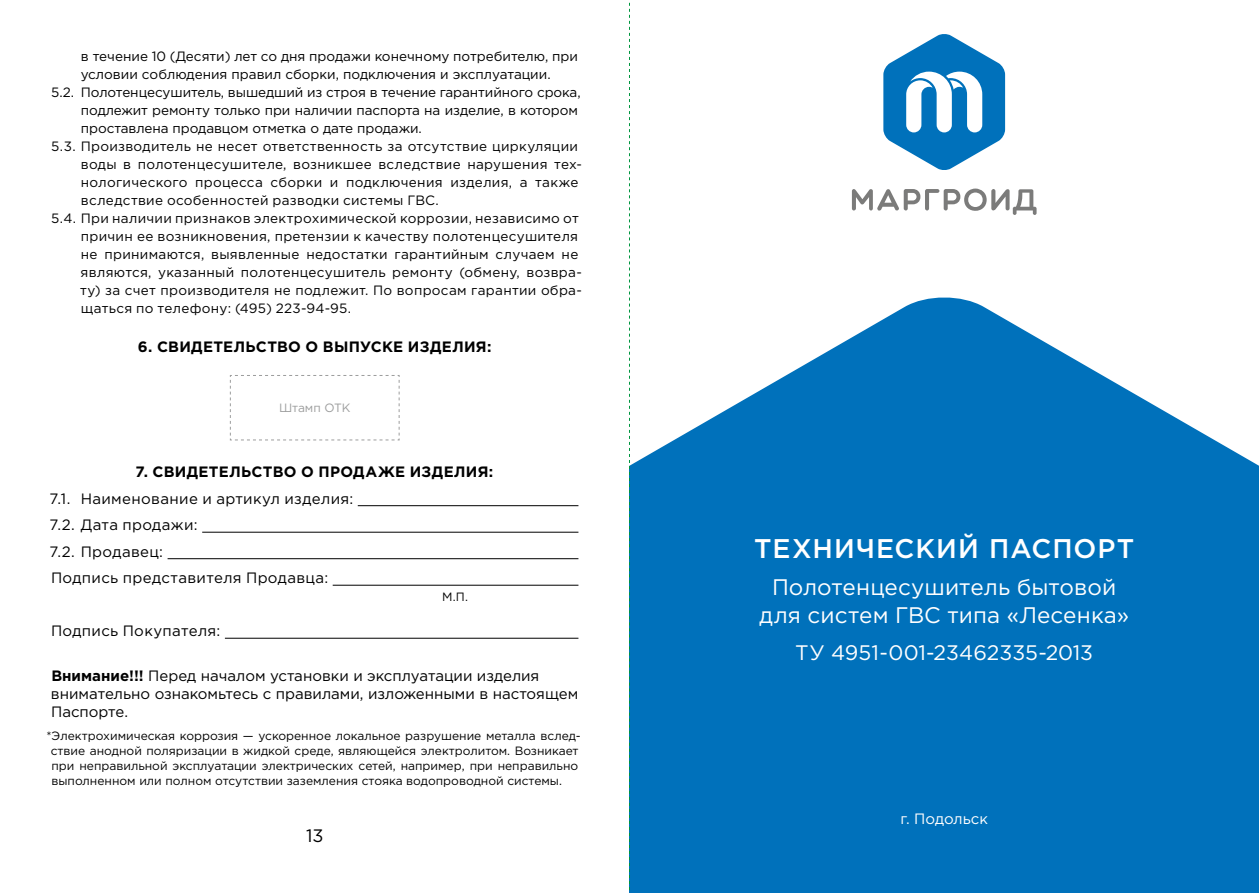
<style>
.page{position:relative;width:1259px;height:893px;background:#fff}
.page>*{position:absolute;margin:0;border:0;box-sizing:border-box;transform-origin:0 0}
.t1{font:500 27px "Gotham Pro";letter-spacing:.035em;color:#fff}
.t2{font:22.5px/28.5px "Gotham Pro";letter-spacing:.005em;color:#fff;text-align:center}
.t3{font:21px "Gotham Pro";color:#fff}
.t4{font:18px "Gotham Pro";color:#000}
.t5{font:15px/18px "Gotham Pro";color:#000}
.t6{font:15px/26.5px "Gotham Pro";letter-spacing:.02em;color:#000}
.t7{font:700 15px "Gotham Pro";letter-spacing:.02em;color:#000}
.t8{font:15px "Gotham Pro";color:#fff}
.t9{font:13.5px "Gotham Pro";letter-spacing:.02em;color:#000}
.t10{font:13.5px "Gotham Pro";letter-spacing:-.005em;color:#000}
.t11{font:13.5px "Gotham Pro";color:#000}
.t12{font:12px/15px "Gotham Pro";color:#000}
.t13{font:12px "Gotham Pro";color:#9c9d9d}
.s1{font-weight:700}
</style>
<div class="page">
<hr style="left:358px;top:505px;width:220px;height:1px;background:#000">
<hr style="left:202px;top:532px;width:376px;height:1px;background:#000">
<hr style="left:168px;top:558px;width:410px;height:1px;background:#000">
<hr style="left:333px;top:585px;width:245px;height:1px;background:#000">
<hr style="left:225px;top:638px;width:353px;height:1px;background:#000">
<svg style="left:230px;top:375px;width:170px;height:66px"></svg>
<svg style="left:630px;top:297px;width:629px;height:596px;background:#2183c3"></svg>
<svg style="left:883px;top:34px;width:122px;height:136px"></svg>
<svg style="left:852px;top:189px;width:184px;height:26px"></svg>
<svg style="left:629px;top:2px;width:1px;height:891px"></svg>
<p class="t11" style="left:81px;top:49px;width:499px">в течение 10 (Десяти) лет со дня продажи конечному потребителю, при</p>
<p class="t11" style="left:81px;top:67px;width:471px">условии соблюдения правил сборки, подключения и эксплуатации.</p>
<p class="t10" style="left:51px;top:85px;width:531px">5.2. Полотенцесушитель, вышедший из строя в течение гарантийного срока,</p>
<p class="t10" style="left:81px;top:103px;width:499px">подлежит ремонту только при наличии паспорта на изделие, в котором</p>
<p class="t10" style="left:81px;top:121px;width:342px">проставлена продавцом отметка о дате продажи.</p>
<p class="t9" style="left:51px;top:139px;width:528px">5.3. Производитель не несет ответственность за отсутствие циркуляции</p>
<p class="t9" style="left:81px;top:157px;width:502px">воды в полотенцесушителе, возникшее вследствие нарушения тех-</p>
<p class="t9" style="left:81px;top:175px;width:499px">нологического процесса сборки и подключения изделия, а также</p>
<p class="t9" style="left:81px;top:193px;width:359px">вследствие особенностей разводки системы ГВС.</p>
<p class="t9" style="left:51px;top:211px;width:529px">5.4. При наличии признаков электрохимической коррозии, независимо от</p>
<p class="t9" style="left:81px;top:229px;width:499px">причин ее возникновения, претензии к качеству полотенцесушителя</p>
<p class="t9" style="left:81px;top:247px;width:499px">не принимаются, выявленные недостатки гарантийным случаем не</p>
<p class="t9" style="left:81px;top:265px;width:503px">являются, указанный полотенцесушитель ремонту (обмену, возвра-</p>
<p class="t9" style="left:80px;top:283px;width:503px">ту) за счет производителя не подлежит. По вопросам гарантии обра-</p>
<p class="t9" style="left:81px;top:301px;width:272px">щаться по телефону: (495) 223-94-95.</p>
<p class="t7" style="left:138px;top:338px;width:355px">6. СВИДЕТЕЛЬСТВО О ВЫПУСКЕ ИЗДЕЛИЯ:</p>
<p class="t13" style="left:279px;top:401px;width:73px">Штамп ОТК</p>
<p class="t7" style="left:135px;top:463px;width:359px">7. СВИДЕТЕЛЬСТВО О ПРОДАЖЕ ИЗДЕЛИЯ:</p>
<p class="t6" style="left:50px;top:485px;width:305px">7.1. Наименование и артикул изделия:<br>7.2. Дата продажи:<br>7.2. Продавец:<br>Подпись представителя Продавца:</p>
<p class="t12" style="left:442px;top:589px;width:28px">М.П.</p>
<p class="t6" style="left:51px;top:618px;width:171px">Подпись Покупателя:</p>
<p class="t5" style="left:51px;top:666px;width:529px"><span class="s1">Внимание!!!</span> Перед началом установки и эксплуатации изделия внимательно ознакомьтесь с правилами, изложенными в настоящем<br>Паспорте.</p>
<p class="t12" style="left:51px;top:728px;width:532px;text-indent:-4px">*Электрохимическая коррозия — ускоренное локальное разрушение металла вслед&shy;ствие анодной поляризации в жидкой среде, являющейся электролитом. Возникает при неправильной эксплуатации электрических сетей, например, при неправильно выполненном или полном отсутствии заземления стояка водопроводной системы.</p>
<h3 class="t4" style="left:306px;top:826px;width:19px">13</h3>
<h1 class="t1" style="left:754px;top:533px;width:381px">ТЕХНИЧЕСКИЙ ПАСПОРТ</h1>
<h2 class="t2" style="left:759px;top:573px;width:371px">Полотенцесушитель бытовой для систем ГВС типа «Лесенка»</h2>
<h3 class="t3" style="left:795px;top:641px;width:299px">ТУ 4951-001-23462335-2013</h3>
<p class="t8" style="left:900px;top:810px;width:89px">г. Подольск</p>
</div>
